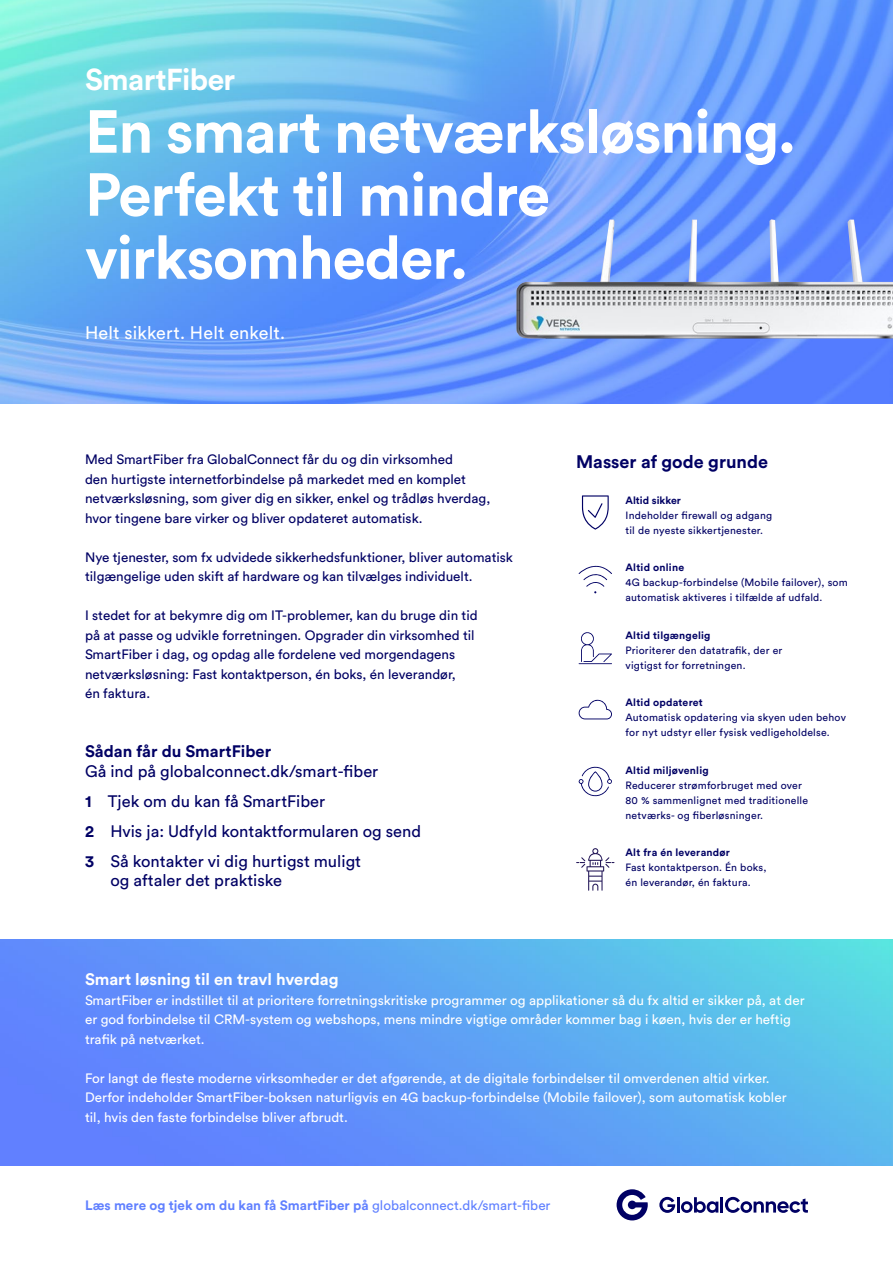
<style>
.page{position:relative;width:893px;height:1263px;background:#fff}
.page>*{position:absolute;margin:0;border:0;box-sizing:border-box;transform-origin:0 0}
.t1{font:700 60px/63px "Circular Pro";letter-spacing:-.02em;color:#fff}
.t2{font:700 30px "Circular Pro";letter-spacing:-.02em;color:#fff}
.t3{font:18px "Circular Pro";letter-spacing:.01em;color:#fff}
.t4{font:700 18px "Circular Pro";color:#000064}
.t5{font:16.5px/30px "Circular Pro";color:#000064}
.t6{font:700 16.5px "Circular Pro";color:#fff}
.t7{font:700 16.5px "Circular Pro";color:#000064}
.t8{font:13.5px/19.5px "Circular Pro";color:#000064}
.t9{font:13.5px/19.5px "Circular Pro";color:#fff}
.t10{font:700 13.5px "Circular Pro";color:#6080ff}
.t11{font:10.5px/15px "Circular Pro";letter-spacing:.02em;color:#000064}
.t12{font:700 10.5px "Circular Pro";letter-spacing:.02em;color:#000064}
.t13{font:700 10.5px "Circular Pro";color:#000064}
.s1{font-weight:700}
.s2{font-weight:400}
</style>
<div class="page">
<img style="left:0;top:0;width:893px;height:404px">
<img style="left:0;top:940px;width:893px;height:225px">
<svg style="left:659px;top:1197px;width:16px;height:16px"></svg>
<hr style="left:677px;top:1197px;width:3px;height:15px;background:#000064">
<svg style="left:681px;top:1197px;width:37px;height:16px"></svg>
<hr style="left:720px;top:1197px;width:3px;height:15px;background:#000064">
<svg style="left:725px;top:1197px;width:83px;height:16px"></svg>
<svg style="left:617px;top:1189px;width:31px;height:31px"></svg>
<img style="left:516px;top:219px;width:377px;height:119px">
<svg style="left:579px;top:700px;width:33px;height:19px"></svg>
<svg style="left:581px;top:632px;width:31px;height:30px"></svg>
<hr style="left:579px;top:663px;width:33px;height:1px;background:#000064">
<svg style="left:582px;top:495px;width:27px;height:35px"></svg>
<svg style="left:578px;top:767px;width:34px;height:29px"></svg>
<svg style="left:579px;top:566px;width:33px;height:27px"></svg>
<svg style="left:576px;top:848px;width:38px;height:43px"></svg>
<h2 class="t2" style="left:85px;top:59px;width:152px">SmartFiber</h2>
<h1 class="t1" style="left:85px;top:98px;width:713px">En smart netværksløsning.<br>Perfekt til mindre virksomheder.</h1>
<h3 class="t3" style="left:85px;top:320px;width:201px">Helt sikkert. Helt enkelt.</h3>
<p class="t8" style="left:85px;top:449px;width:407px">Med SmartFiber fra GlobalConnect får du og din virksomhed<br>den hurtigste internetforbindelse på markedet med en komplet netværksløsning, som giver dig en sikker, enkel og trådløs hverdag, hvor tingene bare virker og bliver opdateret automatisk.</p>
<p class="t8" style="left:85px;top:546px;width:429px">Nye tjenester, som fx udvidede sikkerhedsfunktioner, bliver automatisk tilgængelige uden skift af hardware og kan tilvælges individuelt.</p>
<p class="t8" style="left:85px;top:605px;width:394px">I stedet for at bekymre dig om IT-problemer, kan du bruge din tid på at passe og udvikle forretningen. Opgrader din virksomhed til SmartFiber i dag, og opdag alle fordelene ved morgendagens netværksløsning: Fast kontaktperson, én boks, én leverandør,<br>én faktura.</p>
<p class="t7" style="left:85px;top:740px;width:188px">Sådan får du SmartFiber</p>
<p class="t5" style="left:85px;top:755px;width:338px">Gå ind på globalconnect.dk/smart-fiber<br><span class="s1">1</span> Tjek om du kan få SmartFiber<br><span class="s1">2</span> Hvis ja: Udfyld kontaktformularen og send <span class="s1">3</span> Så kontakter vi dig hurtigst muligt</p>
<p class="t5" style="left:110px;top:865px;width:173px">og aftaler det praktiske</p>
<h3 class="t4" style="left:576px;top:449px;width:193px">Masser af gode grunde</h3>
<p class="t13" style="left:625px;top:493px;width:57px">Altid sikker</p>
<p class="t11" style="left:625px;top:507px;width:148px">Indeholder firewall og adgang til de nyeste sikkertjenester.</p>
<p class="t12" style="left:625px;top:560px;width:60px">Altid online</p>
<p class="t11" style="left:625px;top:575px;width:224px">4G backup-forbindelse (Mobile failover), som automatisk aktiveres i tilfælde af udfald.</p>
<p class="t12" style="left:625px;top:628px;width:87px">Altid tilgængelig</p>
<p class="t11" style="left:625px;top:642px;width:158px">Prioriterer den datatrafik, der er vigtigst for forretningen.</p>
<p class="t12" style="left:625px;top:695px;width:79px">Altid opdateret</p>
<p class="t11" style="left:625px;top:710px;width:222px">Automatisk opdatering via skyen uden behov for nyt udstyr eller fysisk vedligeholdelse.</p>
<p class="t12" style="left:625px;top:763px;width:85px">Altid miljøvenlig</p>
<p class="t11" style="left:625px;top:777px;width:184px">Reducerer strømforbruget med over<br>80 % sammenlignet med traditionelle netværks- og fiberløsninger.</p>
<p class="t12" style="left:625px;top:845px;width:106px">Alt fra én leverandør</p>
<p class="t11" style="left:625px;top:860px;width:143px">Fast kontaktperson. Én boks, én leverandør, én faktura.</p>
<p class="t6" style="left:85px;top:968px;width:255px">Smart løsning til en travl hverdag</p>
<p class="t9" style="left:85px;top:989px;width:721px">SmartFiber er indstillet til at prioritere forretningskritiske programmer og applikationer så du fx altid er sikker på, at der er god forbindelse til CRM-system og webshops, mens mindre vigtige områder kommer bag i køen, hvis der er heftig trafik på netværket.</p>
<p class="t9" style="left:85px;top:1067px;width:703px">For langt de fleste moderne virksomheder er det afgørende, at de digitale forbindelser til omverdenen altid virker.<br>Derfor indeholder SmartFiber-boksen naturligvis en 4G backup-forbindelse (Mobile failover), som automatisk kobler til, hvis den faste forbindelse bliver afbrudt.</p>
<p class="t10" style="left:85px;top:1196px;width:467px">Læs mere og tjek om du kan få SmartFiber på <span class="s2">globalconnect.dk/smart-fiber</span></p>
</div>
